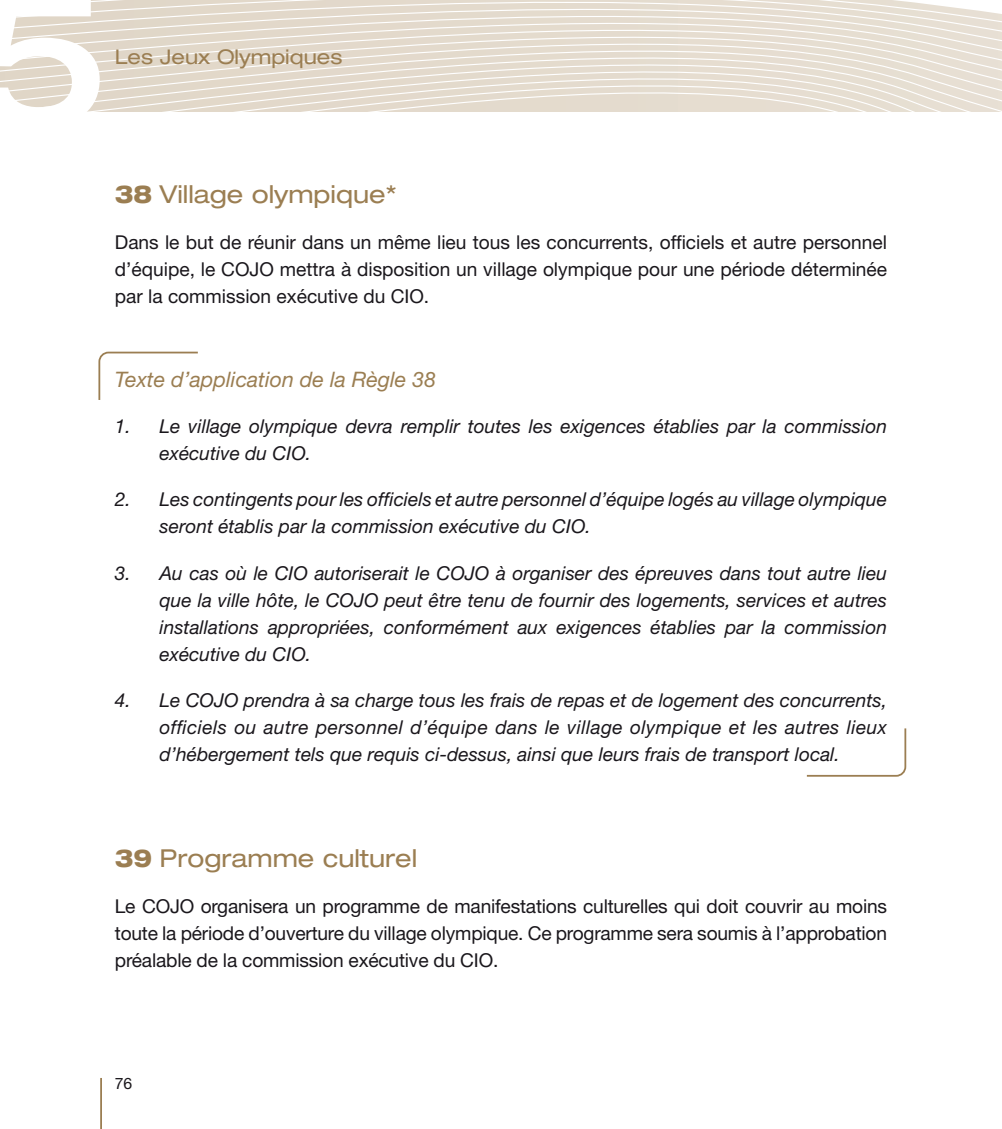
<style>
.page{position:relative;width:1002px;height:1129px;background:#fff}
.page>*{position:absolute;margin:0;border:0;box-sizing:border-box;transform-origin:0 0}
.Texte_Titre{font:expanded 24.75px "Helvetica Neue LT Std";color:#9b7e52}
.Règle_Titre{font:italic 21.38px "Helvetica Neue LT Std";color:#9b7e52}
.t1{font:expanded 20.25px "Helvetica Neue LT Std";color:#9b7e52}
.Règle_1{font:italic 19.12px/27px "Helvetica Neue LT Std";color:#1a171c}
.Texte{font:19.12px/27px "Helvetica Neue LT Std";letter-spacing:-.005em;color:#1a171c;text-align:justify}
.t2{font:15.75px "Helvetica Neue LT Std";color:#1a171c}
.s1{font-weight:800}
</style>
<div class="page">
<svg style="left:100px;top:0;width:901px;height:112px;background:#e7dfd4"></svg>
<hr style="left:100px;top:1078px;width:2px;height:51px;background:#9b7e52">
<svg style="left:0;top:0;width:100px;height:112px"></svg>
<svg style="left:98px;top:351px;width:100px;height:49px"></svg>
<svg style="left:806px;top:728px;width:101px;height:49px"></svg>
<p class="t1" style="left:115px;top:45px;width:229px">Les Jeux Olympiques</p>
<p class="Texte_Titre" style="left:115px;top:179px;width:284px"><span class="s1">38</span> Village olympique*</p>
<p class="Texte" style="left:115px;top:228px;width:773px">Dans le but de réunir dans un même lieu tous les concurrents, officiels et autre personnel d’équipe, le COJO mettra à disposition un village olympique pour une période déterminée par la commission exécutive du CIO.</p>
<p class="Règle_Titre" style="left:115px;top:367px;width:323px">Texte d’application de la Règle 38</p>
<p class="Règle_1" style="left:159px;top:413px;width:729px;text-indent:-45px">1. Le village olympique devra remplir toutes les exigences établies par la commission exécutive du CIO.</p>
<p class="Règle_1" style="left:159px;top:486px;width:729px;text-indent:-45px">2. Les contingents pour les officiels et autre personnel d’équipe logés au village olympique seront établis par la commission exécutive du CIO.</p>
<p class="Règle_1" style="left:159px;top:559px;width:729px;text-align:justify;text-indent:-45px">3. Au cas où le CIO autoriserait le COJO à organiser des épreuves dans tout autre lieu que la ville hôte, le COJO peut être tenu de fournir des logements, services et autres installations appropriées, conformément aux exigences établies par la commission exécutive du CIO.</p>
<p class="Règle_1" style="left:159px;top:686px;width:729px;text-align:justify;text-indent:-45px">4. Le COJO prendra à sa charge tous les frais de repas et de logement des concurrents, officiels ou autre personnel d’équipe dans le village olympique et les autres lieux d’hébergement tels que requis ci-dessus, ainsi que leurs frais de transport local.</p>
<p class="Texte_Titre" style="left:115px;top:843px;width:304px"><span class="s1">39</span> Programme culturel</p>
<p class="Texte" style="left:115px;top:892px;width:773px">Le COJO organisera un programme de manifestations culturelles qui doit couvrir au moins toute la période d’ouverture du village olympique. Ce programme sera soumis à l’approbation préalable de la commission exécutive du CIO.</p>
<p class="t2" style="left:115px;top:1074px;width:19px">76</p>
</div>
